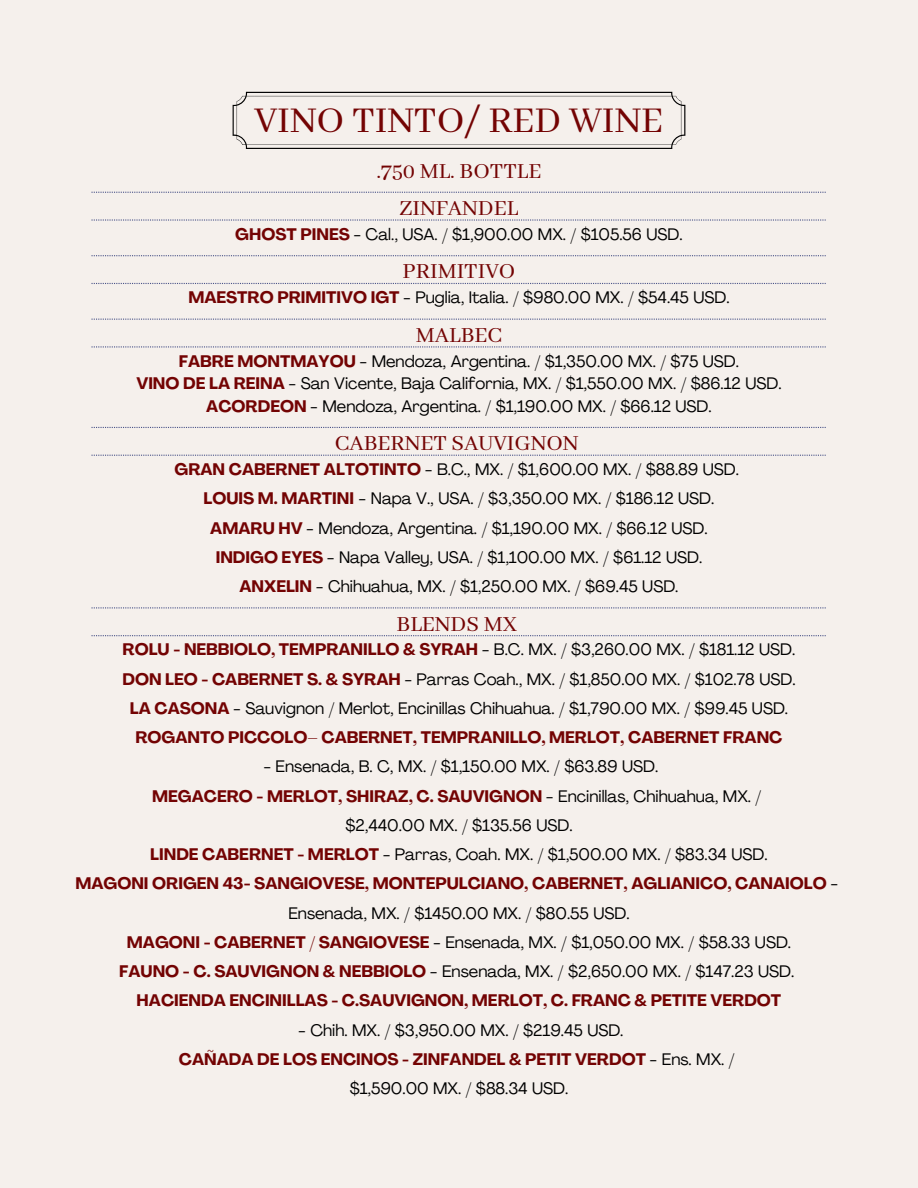
<style>
.page{position:relative;width:918px;height:1188px;background:#f5f0ec}
.page>*{position:absolute;margin:0;border:0;box-sizing:border-box;transform-origin:0 0}
.t1{font:40.5px "Abhaya Libre";color:#730303}
.t2{font:24px/36.9px "Abhaya Libre";color:#730303;text-align:center}
.t3{font:16.5px/29.2px "Agrandir";color:#000;text-align:center}
.s1{font-weight:700;color:#730303}
</style>
<div class="page">
<svg style="left:233px;top:92px;width:452px;height:57px"></svg>
<svg style="left:91px;top:192px;width:735px;height:1px"></svg>
<svg style="left:91px;top:219px;width:735px;height:2px"></svg>
<svg style="left:91px;top:346px;width:735px;height:1px"></svg>
<svg style="left:91px;top:319px;width:735px;height:1px"></svg>
<svg style="left:91px;top:427px;width:735px;height:1px"></svg>
<svg style="left:91px;top:455px;width:735px;height:1px"></svg>
<svg style="left:91px;top:607px;width:735px;height:1px"></svg>
<svg style="left:91px;top:635px;width:735px;height:1px"></svg>
<svg style="left:91px;top:255px;width:735px;height:1px"></svg>
<svg style="left:91px;top:283px;width:735px;height:1px"></svg>
<h1 class="t1" style="left:254px;top:98px;width:410px">VINO TINTO/ RED WINE</h1>
<h2 class="t2" style="left:377px;top:154px;width:166px">.750 ML. BOTTLE<br>ZINFANDEL</h2>
<p class="t3" style="left:235px;top:221px;width:449px"><span class="s1">GHOST PINES</span> - Cal., USA. / $1,900.00 MX. / $105.56 USD.</p>
<h2 class="t2" style="left:403px;top:254px;width:114px">PRIMITIVO</h2>
<p class="t3" style="left:188px;top:285px;width:543px"><span class="s1">MAESTRO PRIMITIVO IGT</span> - Puglia, Italia. / $980.00 MX. / $54.45 USD.</p>
<h2 class="t2" style="left:416px;top:317px;width:88px">MALBEC</h2>
<p class="t3" style="left:136px;top:351px;width:647px;line-height:22.5px"><span class="s1">FABRE MONTMAYOU</span> - Mendoza, Argentina. / $1,350.00 MX. / $75 USD.<br><span class="s1">VINO DE LA REINA</span> - San Vicente, Baja California, MX. / $1,550.00 MX. / $86.12 USD.<br><span class="s1">ACORDEON</span> - Mendoza, Argentina. / $1,190.00 MX. / $66.12 USD.</p>
<h2 class="t2" style="left:335px;top:426px;width:245px">CABERNET SAUVIGNON</h2>
<p class="t3" style="left:175px;top:456px;width:566px"><span class="s1">GRAN CABERNET ALTOTINTO</span> - B.C., MX. / $1,600.00 MX. / $88.89 USD.<br><span class="s1">LOUIS M. MARTINI</span> - Napa V., USA. / $3,350.00 MX. / $186.12 USD.<br><span class="s1">AMARU HV</span> - Mendoza, Argentina. / $1,190.00 MX. / $66.12 USD.<br><span class="s1">INDIGO EYES</span> - Napa Valley, USA. / $1,100.00 MX. / $61.12 USD.<br><span class="s1">ANXELIN</span> - Chihuahua, MX. / $1,250.00 MX. / $69.45 USD.</p>
<h2 class="t2" style="left:397px;top:606px;width:122px">BLENDS MX</h2>
<p class="t3" style="left:122px;top:637px;width:675px"><span class="s1">ROLU - NEBBIOLO, TEMPRANILLO &amp; SYRAH</span> - B.C. MX. / $3,260.00 MX. / $181.12 USD.<br><span class="s1">DON LEO - CABERNET S. &amp; SYRAH</span> - Parras Coah., MX. / $1,850.00 MX. / $102.78 USD.<br><span class="s1">LA CASONA</span> - Sauvignon / Merlot, Encinillas Chihuahua. / $1,790.00 MX. / $99.45 USD.<br><span class="s1">ROGANTO PICCOLO– CABERNET, TEMPRANILLO, MERLOT, CABERNET FRANC</span></p>
<p class="t3" style="left:75px;top:754px;width:764px">- Ensenada, B. C, MX. / $1,150.00 MX. / $63.89 USD.<br><span class="s1">MEGACERO - MERLOT, SHIRAZ, C. SAUVIGNON</span> - Encinillas, Chihuahua, MX. /<br>$2,440.00 MX. / $135.56 USD.<br><span class="s1">LINDE CABERNET - MERLOT</span> - Parras, Coah. MX. / $1,500.00 MX. / $83.34 USD.<br><span class="s1">MAGONI ORIGEN 43- SANGIOVESE, MONTEPULCIANO, CABERNET, AGLIANICO, CANAIOLO</span> - Ensenada, MX. / $1450.00 MX. / $80.55 USD.<br><span class="s1">MAGONI - CABERNET / SANGIOVESE</span> - Ensenada, MX. / $1,050.00 MX. / $58.33 USD.<br><span class="s1">FAUNO - C. SAUVIGNON &amp; NEBBIOLO</span> - Ensenada, MX. / $2,650.00 MX. / $147.23 USD.<br><span class="s1">HACIENDA ENCINILLAS - C.SAUVIGNON, MERLOT, C. FRANC &amp; PETITE VERDOT</span></p>
<p class="t3" style="left:179px;top:1017px;width:557px">- Chih. MX. / $3,950.00 MX. / $219.45 USD.<br><span class="s1">CAÑADA DE LOS ENCINOS - ZINFANDEL &amp; PETIT VERDOT</span> - Ens. MX. / $1,590.00 MX. / $88.34 USD.</p>
</div>
